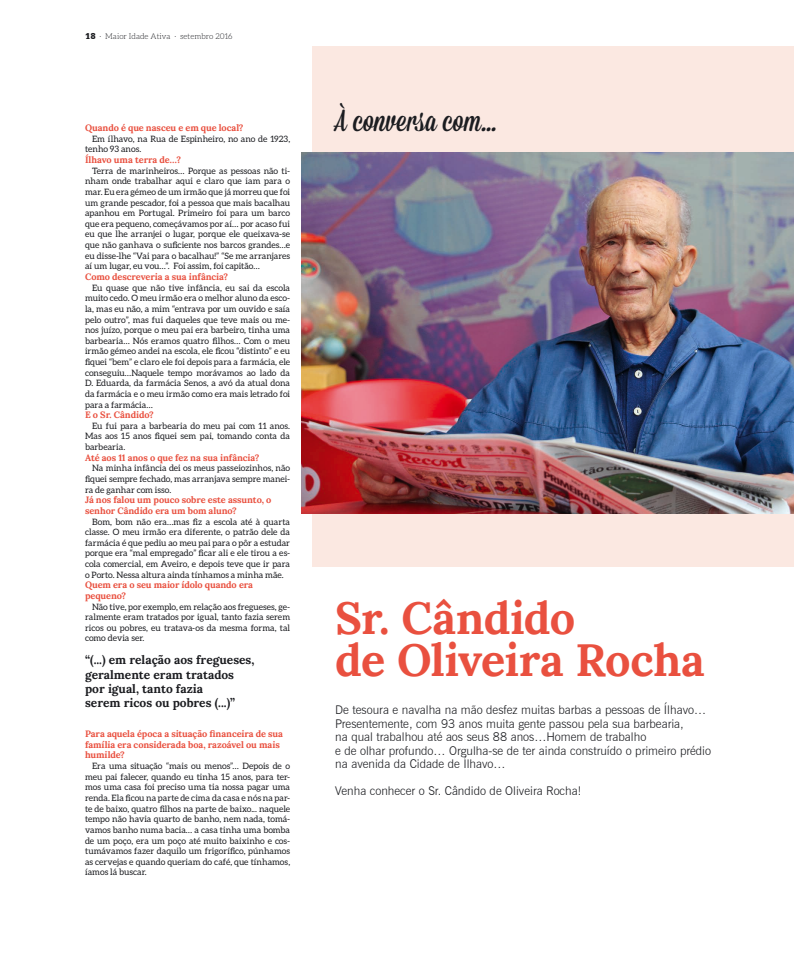
<style>
.page{position:relative;width:794px;height:964px;background:#fff}
.page>*{position:absolute;margin:0;border:0;box-sizing:border-box;transform-origin:0 0}
.t1{font:700 45px/42px "Lora";letter-spacing:-.02em;color:#e9503f}
.t2{font:30px "Mission Script";letter-spacing:.005em;color:#1b1c20}
.t3{font:300 12px/13.5px "News Gothic BT";color:#1b1c20}
.t4{font:700 12px/14.4px "Lora";color:#1b1c20}
.t5{font:700 9.2px/10.6px "Lora";letter-spacing:-.005em;color:#e9503f}
.t6{font:8.8px/10.6px "Aleo";color:#1b1c20;text-align:justify}
.t7{font:300 8px "Aleo";color:#1b1c20}
.s1{font-family:"Serifa BT";font-weight:900;font-size:9px}
</style>
<div class="page">
<div style="left:313px;top:46px;width:481px;height:521px;background:#fbe8e1"></div>
<img style="left:301px;top:152px;width:493px;height:362px">
<p class="t7" style="left:85px;top:32px;width:149px"><span class="s1">18</span> · Maior Idade Ativa · setembro 2016</p>
<p class="t5" style="left:85px;top:122px;width:160px">Quando é que nasceu e em que local?</p>
<p class="t6" style="left:85px;top:133px;width:207px;text-indent:7px">Em ílhavo, na Rua de Espinheiro, no ano de 1923, tenho 93 anos.</p>
<p class="t5" style="left:85px;top:154px;width:98px">Ílhavo uma terra de…?</p>
<p class="t6" style="left:85px;top:165px;width:207px;text-indent:7px">Terra de marinheiros… Porque as pessoas não ti&shy;nham onde trabalhar aqui e claro que iam para o mar. Eu era gémeo de um irmão que já morreu que foi um grande pescador, foi a pessoa que mais bacalhau apanhou em Portugal. Primeiro foi para um barco que era pequeno, começávamos por aí… por acaso fui eu que lhe arranjei o lugar, porque ele queixava-se que não ganhava o suficiente nos barcos grandes…e eu disse-lhe “Vai para o bacalhau!” “Se me arranjares aí um lugar, eu vou…”. Foi assim, foi capitão…</p>
<p class="t5" style="left:85px;top:271px;width:145px">Como descreveria a sua infância?</p>
<p class="t6" style="left:85px;top:282px;width:207px;text-indent:7px">Eu quase que não tive infância, eu sai da escola muito cedo. O meu irmão era o melhor aluno da esco&shy;la, mas eu não, a mim “entrava por um ouvido e saía pelo outro”, mas fui daqueles que teve mais ou me&shy;nos juízo, porque o meu pai era barbeiro, tinha uma barbearia… Nós eramos quatro filhos… Com o meu irmão gémeo andei na escola, ele ficou “distinto” e eu fiquei “bem” e claro ele foi depois para a farmácia, ele conseguiu…Naquele tempo morávamos ao lado da D. Eduarda, da farmácia Senos, a avó da atual dona da farmácia e o meu irmão como era mais letrado foi para a farmácia…</p>
<p class="t5" style="left:85px;top:409px;width:70px">E o Sr. Cândido?</p>
<p class="t6" style="left:85px;top:420px;width:206px;text-indent:7px">Eu fui para a barbearia do meu pai com 11 anos.<br>Mas aos 15 anos fiquei sem pai, tomando conta da barbearia.</p>
<p class="t5" style="left:85px;top:452px;width:176px">Até aos 11 anos o que fez na sua infância?</p>
<p class="t6" style="left:85px;top:463px;width:207px;text-indent:7px">Na minha infância dei os meus passeiozinhos, não fiquei sempre fechado, mas arranjava sempre manei&shy;ra de ganhar com isso.</p>
<p class="t5" style="left:85px;top:495px;width:188px">Já nos falou um pouco sobre este assunto, o senhor Cândido era um bom aluno?</p>
<p class="t6" style="left:85px;top:516px;width:207px;text-indent:7px">Bom, bom não era…mas fiz a escola até à quarta classe. O meu irmão era diferente, o patrão dele da farmácia é que pediu ao meu pai para o pôr a estudar porque era “mal empregado” ficar ali e ele tirou a es&shy;cola comercial, em Aveiro, e depois teve que ir para o Porto. Nessa altura ainda tínhamos a minha mãe.</p>
<p class="t5" style="left:85px;top:580px;width:169px">Quem era o seu maior ídolo quando era pequeno?</p>
<p class="t6" style="left:85px;top:601px;width:207px;text-indent:7px">Não tive, por exemplo, em relação aos fregueses, ge&shy;ralmente eram tratados por igual, tanto fazia serem ricos ou pobres, eu tratava-os da mesma forma, tal como devia ser.</p>
<h3 class="t4" style="left:85px;top:653px;width:171px">“(...) em relação aos fregueses, geralmente eram tratados por igual, tanto fazia<br>serem ricos ou pobres (...)”</h3>
<p class="t5" style="left:85px;top:728px;width:199px">Para aquela época a situação financeira de sua família era considerada boa, razoável ou mais humilde?</p>
<p class="t6" style="left:85px;top:760px;width:207px;text-indent:7px">Era uma situação “mais ou menos”… Depois de o meu pai falecer, quando eu tinha 15 anos, para ter&shy;mos uma casa foi preciso uma tia nossa pagar uma renda. Ela ficou na parte de cima da casa e nós na par&shy;te de baixo, quatro filhos na parte de baixo... naquele tempo não havia quarto de banho, nem nada, tomá&shy;vamos banho numa bacia… a casa tinha uma bomba de um poço, era um poço até muito baixinho e cos&shy;tumávamos fazer daquilo um frigorífico, púnhamos as cervejas e quando queriam do café, que tínhamos, íamos lá buscar.</p>
<h2 class="t2" style="left:335px;top:102px;width:162px">À conversa com...</h2>
<h1 class="t1" style="left:335px;top:596px;width:371px">Sr. Cândido<br>de Oliveira Rocha</h1>
<p class="t3" style="left:335px;top:703px;width:377px">De tesoura e navalha na mão desfez muitas barbas a pessoas de Ílhavo… Presentemente, com 93 anos muita gente passou pela sua barbearia,<br>na qual trabalhou até aos seus 88 anos…Homem de trabalho<br>e de olhar profundo… Orgulha-se de ter ainda construído o primeiro prédio na avenida da Cidade de Ílhavo…</p>
<h3 class="t3" style="left:335px;top:784px;width:247px">Venha conhecer o Sr. Cândido de Oliveira Rocha!</h3>
</div>
